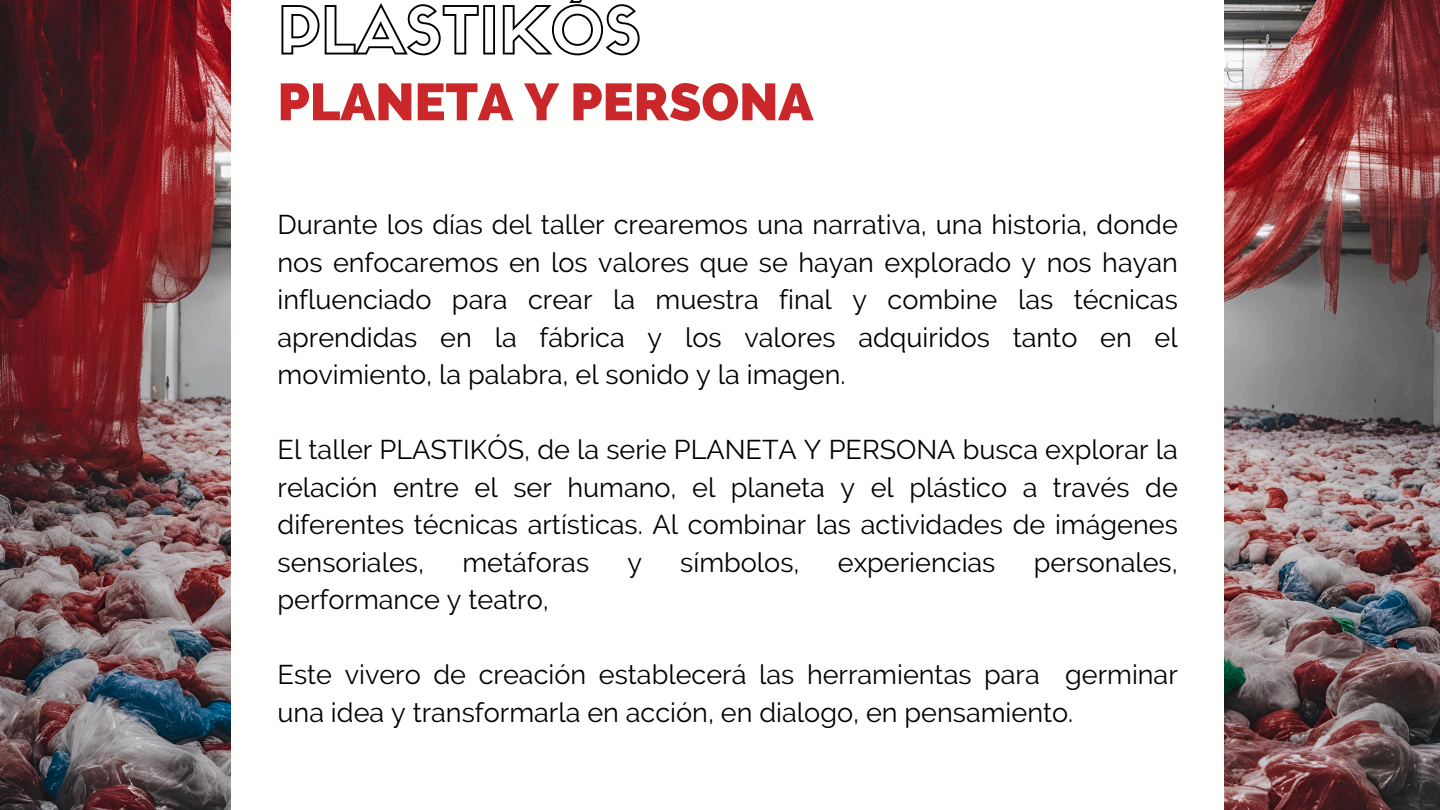
<style>
.page{position:relative;width:1440px;height:810px;background:#fff}
.page>*{position:absolute;margin:0;border:0;box-sizing:border-box;transform-origin:0 0}
.t1{font:63.8px "Sifonn Basic Outline";color:#000}
.t2{font:800 52px "Raleway";color:#c9272a}
.t3{font:27px/37.5px "Raleway";color:#000;text-align:justify}
</style>
<div class="page">
<img style="left:0;top:0;width:231px;height:810px">
<img style="left:1224px;top:0;width:216px;height:810px">
<p class="t1" style="left:278px;top:6px;width:365px">PLASTIKÓS</p>
<p class="t2" style="left:278px;top:71px;width:537px">PLANETA Y PERSONA</p>
<h1 class="t3" style="left:278px;top:206px;width:902px">Durante los días del taller crearemos una narrativa, una historia, donde nos enfocaremos en los valores que se hayan explorado y nos hayan influenciado para crear la muestra final y combine las técnicas aprendidas en la fábrica y los valores adquiridos tanto en el movimiento, la palabra, el sonido y la imagen.</h1>
<p class="t3" style="left:278px;top:431px;width:902px">El taller PLASTIKÓS, de la serie PLANETA Y PERSONA busca explorar la relación entre el ser humano, el planeta y el plástico a través de diferentes técnicas artísticas. Al combinar las actividades de imágenes sensoriales,</p>
<p class="t3" style="left:462px;top:544px;width:128px">metáforas</p>
<p class="t3" style="left:627px;top:544px;width:16px">y</p>
<p class="t3" style="left:680px;top:544px;width:121px">símbolos,</p>
<p class="t3" style="left:838px;top:544px;width:159px">experiencias</p>
<p class="t3" style="left:1034px;top:544px;width:146px">personales,</p>
<p class="t3" style="left:278px;top:581px;width:273px">performance y teatro,</p>
<p class="t3" style="left:278px;top:656px;width:902px">Este vivero de creación establecerá las herramientas para germinar una idea y transformarla en acción, en dialogo, en pensamiento.</p>
</div>
